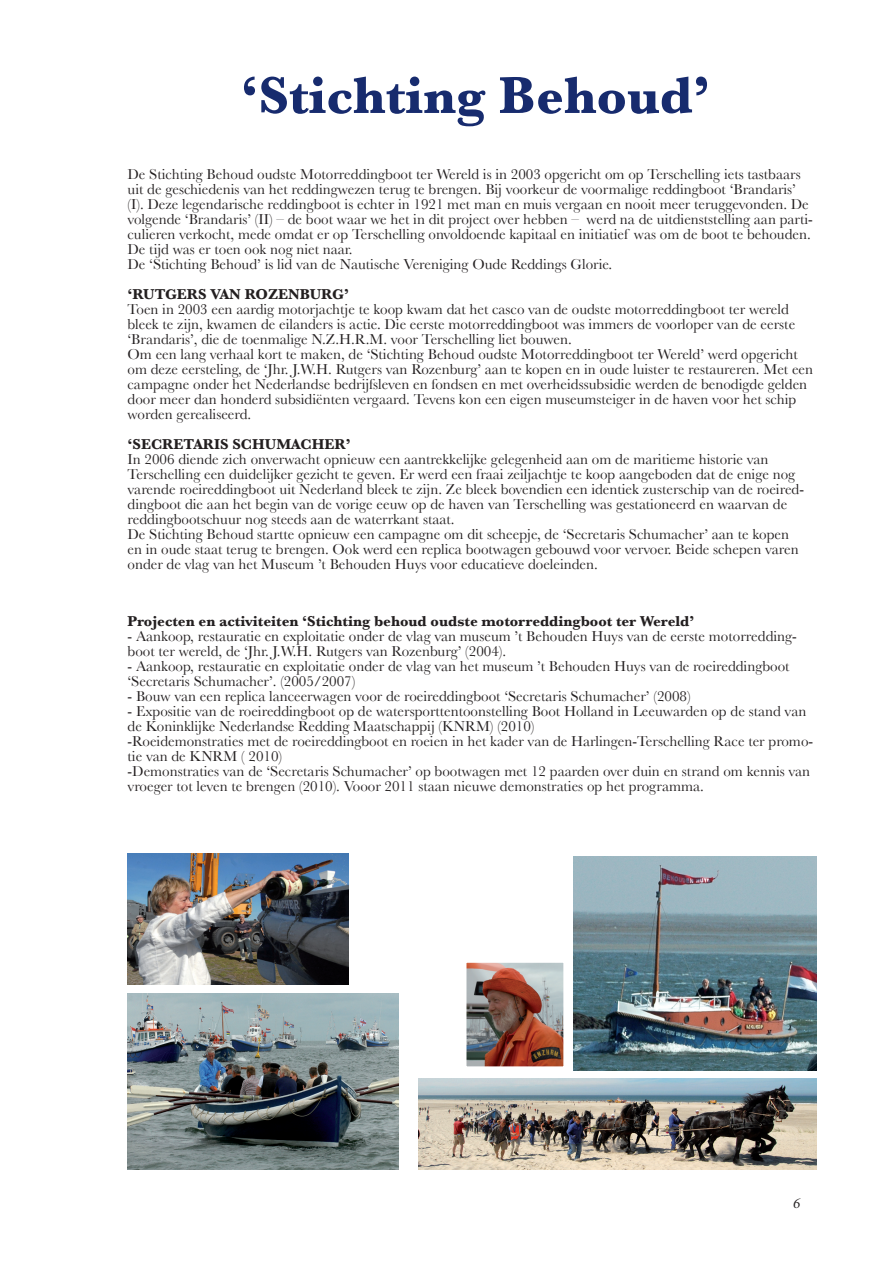
<style>
.page{position:relative;width:893px;height:1263px;background:#fff}
.page>*{position:absolute;margin:0;border:0;box-sizing:border-box;transform-origin:0 0}
.t1{font:700 54px "Baskerville";color:#172b6e}
.t2{font:15px/15px "Baskerville";color:#231f20}
.t3{font:700 15px "Baskerville";color:#231f20}
.t4{font:italic 15px "Minion";color:#231f20}
</style>
<div class="page">
<img style="left:574px;top:857px;width:242px;height:213px">
<img style="left:128px;top:854px;width:221px;height:131px">
<img style="left:467px;top:964px;width:95px;height:101px">
<div style="left:463px;top:960px;width:103px;height:109px;border:3px solid #fff"></div>
<img style="left:128px;top:994px;width:270px;height:175px">
<img style="left:418px;top:1078px;width:398px;height:91px">
<h1 class="t1" style="left:240px;top:64px;width:472px">‘Stichting Behoud’</h1>
<p class="t2" style="left:128px;top:166px;width:687px">De Stichting Behoud oudste Motorreddingboot ter Wereld is in 2003 opgericht om op Terschelling iets tastbaars uit de geschiedenis van het reddingwezen terug te brengen. Bij voorkeur de voormalige reddingboot ‘Brandaris’ (I). Deze legendarische reddingboot is echter in 1921 met man en muis vergaan en nooit meer teruggevonden. De volgende ‘Brandaris’ (II) – de boot waar we het in dit project over hebben – werd na de uitdienststelling aan parti&shy;culieren verkocht, mede omdat er op Terschelling onvoldoende kapitaal en initiatief was om de boot te behouden.<br>De tijd was er toen ook nog niet naar.<br>De ‘Stichting Behoud’ is lid van de Nautische Vereniging Oude Reddings Glorie.</p>
<p class="t3" style="left:128px;top:285px;width:223px">‘RUTGERS VAN ROZENBURG’</p>
<p class="t2" style="left:128px;top:301px;width:687px">Toen in 2003 een aardig motorjachtje te koop kwam dat het casco van de oudste motorreddingboot ter wereld bleek te zijn, kwamen de eilanders is actie. Die eerste motorreddingboot was immers de voorloper van de eerste ‘Brandaris’, die de toenmalige N.Z.H.R.M. voor Terschelling liet bouwen.<br>Om een lang verhaal kort te maken, de ‘Stichting Behoud oudste Motorreddingboot ter Wereld’ werd opgericht om deze eersteling, de ‘Jhr. J.W.H. Rutgers van Rozenburg’ aan te kopen en in oude luister te restaureren. Met een campagne onder het Nederlandse bedrijfsleven en fondsen en met overheidssubsidie werden de benodigde gelden door meer dan honderd subsidiënten vergaard. Tevens kon een eigen museumsteiger in de haven voor het schip worden gerealiseerd.</p>
<p class="t3" style="left:128px;top:435px;width:225px">‘SECRETARIS SCHUMACHER’</p>
<p class="t2" style="left:128px;top:451px;width:678px">In 2006 diende zich onverwacht opnieuw een aantrekkelijke gelegenheid aan om de maritieme historie van Terschelling een duidelijker gezicht te geven. Er werd een fraai zeiljachtje te koop aangeboden dat de enige nog varende roeireddingboot uit Nederland bleek te zijn. Ze bleek bovendien een identiek zusterschip van de roeired&shy;dingboot die aan het begin van de vorige eeuw op de haven van Terschelling was gestationeerd en waarvan de reddingbootschuur nog steeds aan de waterrkant staat.<br>De Stichting Behoud startte opnieuw een campagne om dit scheepje, de ‘Secretaris Schumacher’ aan te kopen en in oude staat terug te brengen. Ook werd een replica bootwagen gebouwd voor vervoer. Beide schepen varen onder de vlag van het Museum ’t Behouden Huys voor educatieve doeleinden.</p>
<p class="t3" style="left:128px;top:613px;width:568px">Projecten en activiteiten ‘Stichting behoud oudste motorreddingboot ter Wereld’</p>
<p class="t2" style="left:128px;top:629px;width:671px">- Aankoop, restauratie en exploitatie onder de vlag van museum ’t Behouden Huys van de eerste motorredding&shy;boot ter wereld, de ‘Jhr. J.W.H. Rutgers van Rozenburg’ (2004).</p>
<p class="t2" style="left:128px;top:659px;width:663px">- Aankoop, restauratie en exploitatie onder de vlag van het museum ’t Behouden Huys van de roeireddingboot ‘Secretaris Schumacher’. (2005/2007)</p>
<p class="t2" style="left:128px;top:689px;width:565px">- Bouw van een replica lanceerwagen voor de roeireddingboot ‘Secretaris Schumacher’ (2008)</p>
<p class="t2" style="left:128px;top:704px;width:687px">- Expositie van de roeireddingboot op de watersporttentoonstelling Boot Holland in Leeuwarden op de stand van de Koninklijke Nederlandse Redding Maatschappij (KNRM) (2010)<br>-Roeidemonstraties met de roeireddingboot en roeien in het kader van de Harlingen-Terschelling Race ter promo&shy;tie van de KNRM ( 2010)<br>-Demonstraties van de ‘Secretaris Schumacher’ op bootwagen met 12 paarden over duin en strand om kennis van vroeger tot leven te brengen (2010). Vooor 2011 staan nieuwe demonstraties op het programma.</p>
<p class="t4" style="left:793px;top:1195px;width:9px">6</p>
</div>
